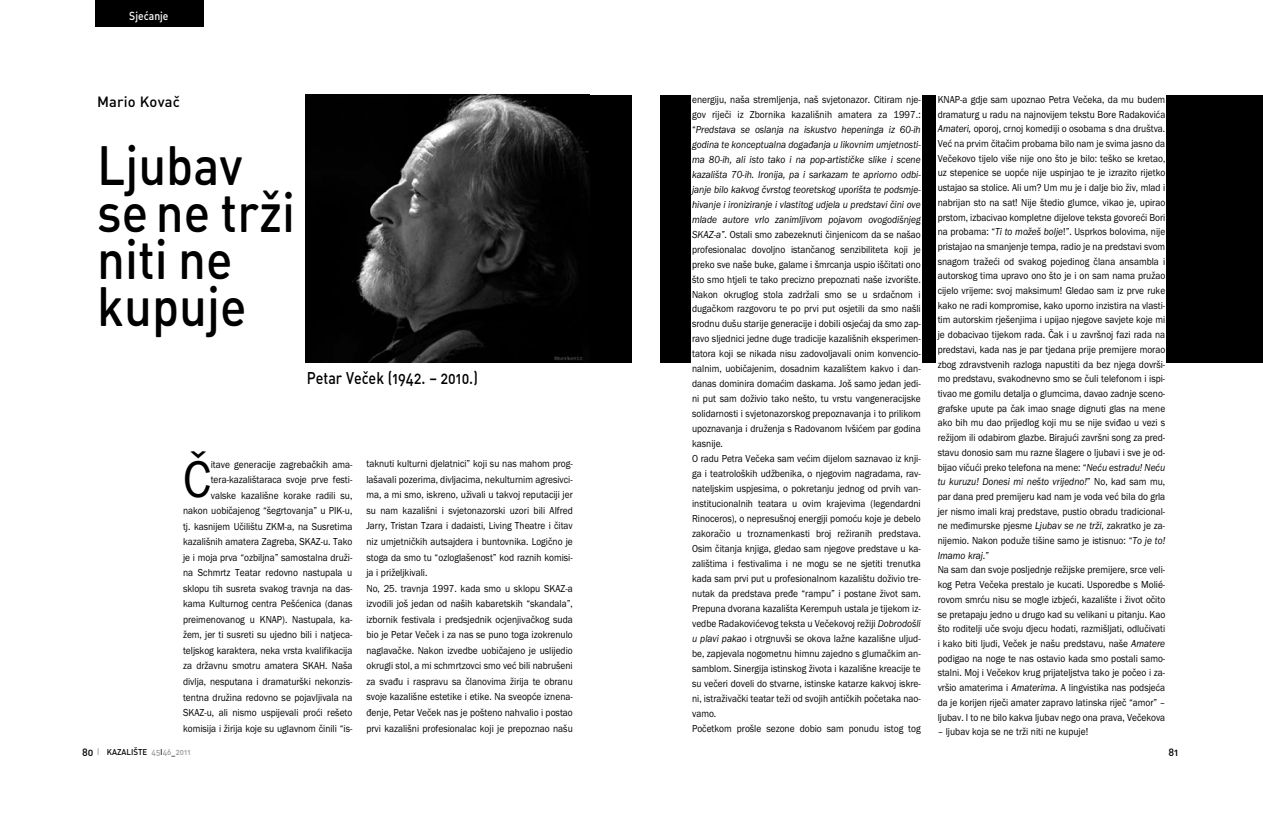
<style>
.page{position:relative;width:1263px;height:814px;background:#fff}
.page>*{position:absolute;margin:0;border:0;box-sizing:border-box;transform-origin:0 0}
.t1{font:54.6px/47.2px "DIN Medium Rounded";color:#000;scale:.9 1}
.t2{font:53.25px "Franklin Gothic";color:#000;scale:.9 1}
.t3{font:16.8px "DIN Medium Rounded";color:#000;scale:.85 1}
.t4{font:14.7px "DIN Medium Rounded";letter-spacing:.01em;color:#000}
.t5{font:11.55px "DIN Medium Rounded";color:#fff;scale:.9 1}
.t6{font:10.5px/15px "Franklin Gothic";color:#000;scale:.9 1}
.t7{font:10.5px "DIN Medium Rounded";color:#000}
.t8{font:8.4px "DIN Medium Rounded";color:#000;scale:.95 1}
.s1{font-size:10.5px}
.s2{font-size:9.45px;color:#969696}
.s3{color:#999}
.s4{font-style:italic}
</style>
<div class="page">
<div style="left:660px;top:94px;width:603px;height:268px;background:#000"></div>
<div style="left:691px;top:94px;width:231px;height:640px;background:#fff"></div>
<div style="left:936px;top:94px;width:230px;height:651px;background:#fff"></div>
<div style="left:96px;top:0;width:108px;height:27px;background:#000"></div>
<div style="left:306px;top:94px;width:325px;height:268px;background:#000"></div>
<img style="left:352px;top:94px;width:237px;height:268px">
<p class="t5" style="left:129px;top:12px;width:45px">Sjećanje</p>
<h3 class="t4" style="left:97px;top:96px;width:84px">Mario Kovač</h3>
<h1 class="t1" style="left:97px;top:147px;width:221px">Ljubav se ne trži niti ne kupuje</h1>
<h3 class="t3" style="left:307px;top:372px;width:203px">Petar Veček (1942. 2010.)</h3>
<h2 class="t2" style="left:183px;top:461px;width:32px">Č</h2>
<p class="t6" style="left:183px;top:457px;width:190px;line-height:15.5px;text-align:right">itave generacije zagrebačkih ama&shy;tera-kazalištaraca svoje prve festi&shy;valske kazališne korake radili su,<br>nakon uobičajenog “šegrtovanja” u PIK-u, tj. kasnijem Učilištu ZKM-a, na Susretima kazališnih amatera Zagreba, SKAZ-u. Tako je i moja prva “ozbiljna” samostalna druži - na Schmrtz Teatar redovno nastupala u sklo pu tih susreta svakog travnja na das&shy;kama Kulturnog centra Pešćenica (danas preimenovanog u KNAP). Nastupala, ka - žem, jer ti susreti su ujedno bili i natjeca&shy;teljskog karaktera, neka vrsta kvalifikacija za državnu smotru amatera SKAH. Naša divlja, nesputana i dramaturški nekonzis&shy;tentna družina redovno se pojavljivala na SKAZ-u, ali nismo uspijevali proći rešeto komisija i žirija koje su uglavnom činili “is -</p>
<p class="t6" style="left:366px;top:457px;width:231px;line-height:15.6px">tak nuti kulturni djelatnici” koji su nas ma hom prog&shy;lašavali pozerima, divljacima, nekulturnim agresivci&shy;ma, a mi smo, iskreno, uživali u takvoj reputaciji jer su nam kazališni i svjetonazorski uzori bili Alfred Jarry, Tristan Tzara i dadaisti, Living Theatre i čitav niz umjetničkih autsajdera i buntovnika. Logično je stoga da smo tu “ozloglašenost” kod raznih komisi&shy;ja i priželjkivali.<br>No, 25. travnja 1997. kada smo u sklopu SKAZ-a izvodili još jedan od naših kabaretskih “skandala”, izbornik festivala i predsjednik ocjenjivačkog suda bio je Petar Veček i za nas se puno toga izokrenulo naglavačke. Nakon izvedbe uobičajeno je uslijedio okrugli stol, a mi schmrtzovci smo već bili nabrušeni za svađu i raspravu sa članovima žirija te obranu svoje kazališne estetike i etike. Na sveopće iznena - đenje, Petar Veček nas je pošteno nahvalio i postao prvi kazališni profesionalac koji je prepoznao našu</p>
<p class="t8" style="left:82px;top:749px;width:116px"><span class="s1">80</span> <span class="s2">I</span> KAZALIŠTE <span class="s3">45</span>I<span class="s3">46</span>_<span class="s3">2011</span></p>
<p class="t6" style="left:692px;top:93px;width:256px">energiju, naša stremljenja, naš svjetonazor. Citiram nje&shy;gov riječi iz Zbornika kazališnih amatera za 1997.: “<span class="s4">Predstava se oslanja na iskustvo hepeninga iz 60-ih godina te konceptualna događanja u likovnim umjetnosti&shy;ma 80-ih, ali isto tako i na pop-artističke slike i scene kazališta 70-ih. Ironija, pa i sarkazam te apriorno odbi&shy;janje bilo kakvog čvrstog teoretskog uporišta te podsmje&shy;hivanje i ironiziranje i vlastitog udjela u predstavi čini ove mlade autore vrlo zanimljivom pojavom ovogodišnjeg SKAZ-a”</span>. Ostali smo zabezeknuti činjenicom da se našao profesionalac dovoljno istančanog senzibiliteta koji je preko sve naše buke, galame i šmrcanja uspio iščitati ono što smo htjeli te tako precizno prepoznati naše izvorište.<br>Nakon okruglog stola zadržali smo se u srdač nom i dugačkom razgovoru te po prvi put osjetili da smo našli srodnu dušu starije generacije i dobili osjećaj da smo zap&shy;ravo sljednici jedne duge tradicije kazališnih eksperimen&shy;tatora koji se nikada nisu zadovoljavali onim konvencio&shy;nalnim, uobičajenim, dosadnim kazalištem ka k vo i dan&shy;danas dominira domaćim daskama. Još samo jedan jedi&shy;ni put sam doživio tako nešto, tu vrstu vangeneracijske solidarnosti i svjetonazorskog prepoznavanja i to prilikom upoznavanja i druženja s Radovanom Ivšićem par godina kasnije.<br>O radu Petra Večeka sam većim dijelom saznavao iz knji&shy;ga i teatroloških udžbenika, o njegovim nagradama, rav&shy;nateljskim uspjesima, o pokretanju jednog od prvih van - institucionalnih teatara u ovim krajevima (legendardni Rino ceros), o nepresušnoj energiji pomoću koje je debelo zakoračio u troznamenkasti broj režiranih predstava.<br>Osim čitanja knjiga, gledao sam njegove predstave u ka - zalištima i festivalima i ne mogu se ne sjetiti trenutka kada sam prvi put u profesionalnom kazalištu doživio tre&shy;nutak da predstava pređe “rampu” i postane život sam.<br>Prepuna dvorana kazališta Kerempuh ustala je tijekom iz - vedbe Radakovićevog teksta u Večekovoj režiji <span class="s4">Dobrodošli u plavi pakao</span> i otrgnuvši se okova lažne kazališne uljud&shy;be, zapjevala nogometnu himnu zajedno s glumačkim an - samblom. Sinergija istinskog života i kazališne kreacije te su večeri doveli do stvarne, istinske katarze kakvoj iskre&shy;ni, istraživački teatar teži od svojih antičkih početaka nao&shy;vamo.<br>Početkom prošle sezone dobio sam ponudu istog tog</p>
<p class="t6" style="left:938px;top:93px;width:254px">KNAP-a gdje sam upoznao Petra Večeka, da mu budem dramaturg u radu na najnovijem tekstu Bore Radakovića <span class="s4">Amateri,</span> oporoj, crnoj komediji o osobama s dna društva.<br>Već na prvim čitačim probama bilo nam je svima jasno da Večekovo tijelo više nije ono što je bilo: teško se kretao, uz stepenice se uopće nije uspinjao te je izrazito rijetko ustajao sa stolice. Ali um? Um mu je i dalje bio živ, mlad i nabrijan sto na sat! Nije štedio glumce, vikao je, upirao prstom, izbacivao kompletne dijelove teksta govoreći Bori na probama: “<span class="s4">Ti to možeš bolje</span>!”. Usprkos bolovima, nije pristajao na smanjenje tempa, radio je na predstavi svom snagom tražeći od svakog pojedinog člana ansambla i autorskog tima upravo ono što je i on sam nama pružao cijelo vrijeme: svoj maksimum! Gledao sam iz prve ruke kako ne radi kompromise, kako uporno inzistira na vlasti&shy;tim autorskim rješenjima i upijao njegove savjete koje mi je dobacivao tijekom rada. Čak i u završnoj fazi rada na predstavi, kada nas je par tjedana prije premijere morao zbog zdravstvenih razloga napustiti da bez njega dovrši&shy;mo predstavu, svakodnevno smo se čuli telefonom i ispi&shy;tivao me gomilu detalja o glumcima, davao zadnje sceno&shy;grafske upute pa čak imao snage dignuti glas na mene ako bih mu dao prijedlog koji mu se nije sviđao u vezi s režijom ili odabirom glazbe. Birajući završni song za pred&shy;stavu donosio sam mu razne šlagere o ljubavi i sve je od - bijao vičući preko telefona na mene: “<span class="s4">Neću estradu! Neću tu kuruzu! Donesi mi nešto vrijedno!</span>” No, kad sam mu, par dana pred premijeru kad nam je voda već bila do grla jer nismo imali kraj predstave, pustio obradu tradicional&shy;ne međimurske pjesme <span class="s4">Ljubav se ne trži</span>, zakratko je za - nijemio. Nakon poduže tišine samo je istisnuo: “<span class="s4">To je to!<br>Imamo kraj.</span>”<br>Na sam dan svoje posljednje režijske premijere, srce veli&shy;kog Petra Večeka prestalo je kucati. Usporedbe s Molié - rovom smrću nisu se mogle izbjeći, kazalište i život očito se pretapaju jedno u drugo kad su velikani u pitanju. Kao što roditelji uče svoju djecu hodati, razmišljati, odlučivati i kako biti ljudi, Veček je našu predstavu, naše <span class="s4">Amatere </span>podigao na noge te nas ostavio kada smo postali samo - stalni. Moj i Večekov krug prijateljstva tako je počeo i za - vršio amaterima i <span class="s4">Amaterima</span>. A lingvistika nas podsjeća da je korijen riječi amater zapravo latinska riječ “amor” – ljubav. I to ne bilo kakva ljubav nego ona prava, Večekova</p>
<p class="t6" style="left:938px;top:725px;width:169px">– ljubav koja se ne trži niti ne kupuje!</p>
<p class="t7" style="left:1168px;top:748px;width:12px">81</p>
</div>
